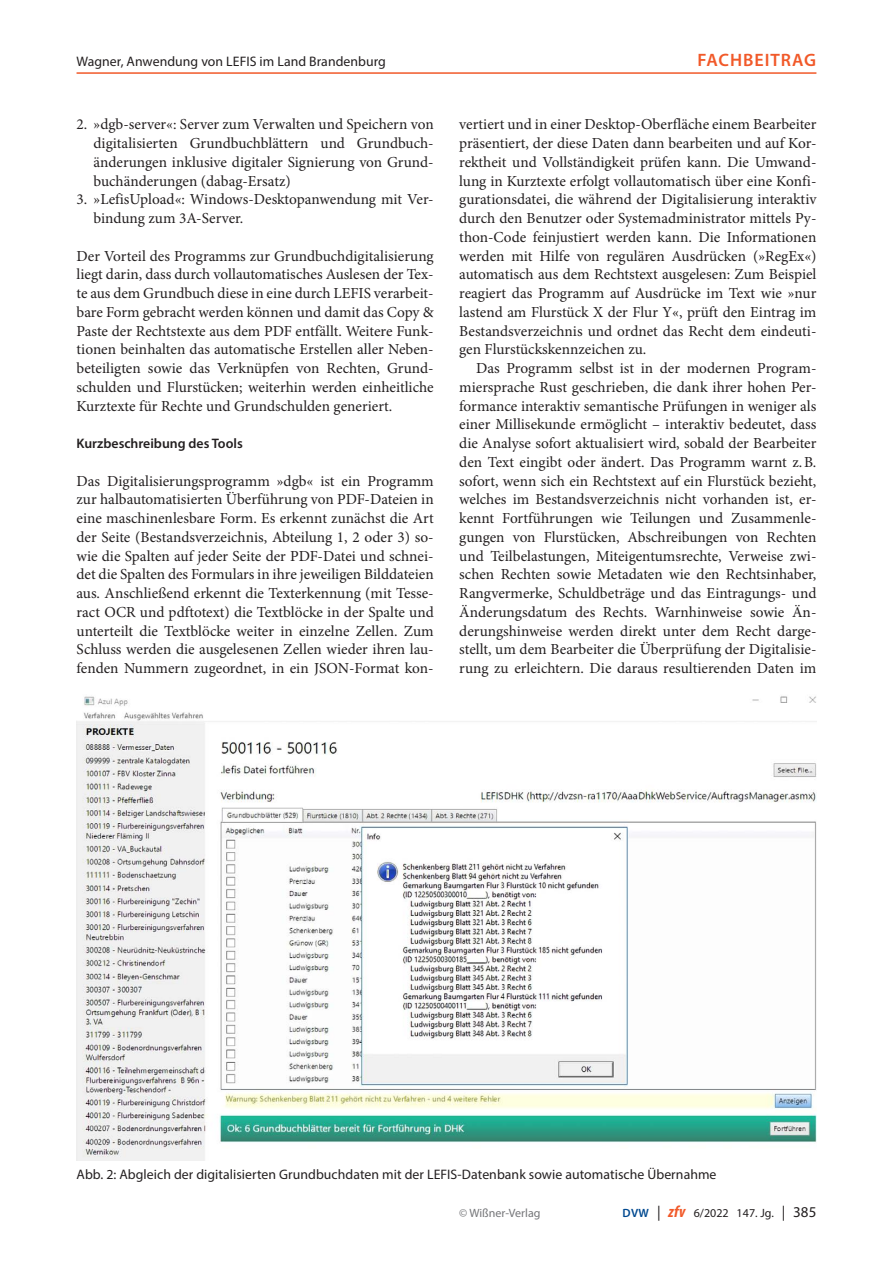
<style>
.page{position:relative;width:893px;height:1263px;background:#fff}
.page>*{position:absolute;margin:0;border:0;box-sizing:border-box;transform-origin:0 0}
.t1{font:600 18px "Myriad Pro";letter-spacing:.055em;color:#f15929}
._01_normal_oEZ{font:15.3px/18.8px "Minion Pro";color:#231f20;text-align:justify}
._01_normal{font:15.3px/18.8px "Minion Pro";color:#231f20;text-align:justify}
._01_normal_oEZ_AA{font:15.3px/18.8px "Minion Pro";color:#231f20;text-align:justify}
._05_abb{font:13.8px "Myriad Pro";letter-spacing:.005em;color:#231f20}
._13_titel_3{font:600 13.8px "Myriad Pro";color:#231f20}
.t2{font:12px "Myriad Pro";letter-spacing:.005em;color:#231f20}
.t3{font:12px "Myriad Pro";color:#757679}
.s1{font-weight:600;color:#014990}
.s2{font-size:15px}
.s3{font-weight:700;font-style:italic;font-stretch:condensed;font-size:16.5px;color:#f15929}
</style>
<div class="page">
<img style="left:77px;top:696px;width:739px;height:465px">
<hr style="left:77px;top:72px;width:739px;height:2px;background:#f15929">
<p class="_05_abb" style="left:77px;top:53px;width:311px">Wagner, Anwendung von LEFIS im Land Brandenburg</p>
<p class="t1" style="left:698px;top:48px;width:120px">Fachbeitrag</p>
<p class="_01_normal_oEZ" style="left:94px;top:115px;width:342px;text-indent:-17px">2. »dgb-server«: Server zum Verwalten und Speichern von digitalisierten Grundbuchblättern und Grundbuch&shy;änderungen inklusive digitaler Signierung von Grund&shy;buchänderungen (dabag-Ersatz)</p>
<p class="_01_normal_oEZ" style="left:94px;top:190px;width:342px;text-indent:-17px">3. »LefisUpload«: Windows-Desktopanwendung mit Ver&shy;bindung zum 3A‑Server.</p>
<p class="_01_normal_oEZ_AA" style="left:77px;top:246px;width:359px">Der Vorteil des Programms zur Grundbuchdigitalisierung liegt darin, dass durch vollautomatisches Auslesen der Tex&shy;te aus dem Grundbuch diese in eine durch LEFIS verarbeit&shy;bare Form gebracht werden können und damit das Copy &amp; Paste der Rechtstexte aus dem PDF entfällt. Weitere Funk&shy;tionen beinhalten das automatische Erstellen aller Neben&shy;beteiligten sowie das Verknüpfen von Rechten, Grund&shy;schulden und Flurstücken; weiterhin werden einheitliche Kurztexte für Rechte und Grundschulden generiert.</p>
<p class="_13_titel_3" style="left:77px;top:435px;width:168px">Kurzbeschreibung des Tools</p>
<p class="_01_normal_oEZ" style="left:77px;top:471px;width:359px">Das Digitalisierungsprogramm »dgb« ist ein Programm zur halbautomatisierten Überführung von PDF-Dateien in eine maschinenlesbare Form. Es erkennt zunächst die Art der Seite (Bestandsverzeichnis, Abteilung 1, 2 oder 3) so&shy;wie die Spalten auf jeder Seite der PDF-Datei und schnei&shy;det die Spalten des Formulars in ihre jeweiligen Bilddateien aus. Anschließend erkennt die Texterkennung (mit Tesse&shy;ract OCR und pdftotext) die Textblöcke in der Spalte und unterteilt die Textblöcke weiter in einzelne Zellen. Zum Schluss werden die ausgelesenen Zellen wieder ihren lau&shy;fenden Nummern zugeordnet, in ein JSON-Format kon-</p>
<p class="_01_normal_oEZ" style="left:459px;top:115px;width:359px">vertiert und in einer Desktop-Oberfläche einem Bearbeiter präsentiert, der diese Daten dann bearbeiten und auf Kor&shy;rektheit und Vollständigkeit prüfen kann. Die Umwand&shy;lung in Kurztexte erfolgt vollautomatisch über eine Konfi&shy;gurationsdatei, die während der Digitalisierung interaktiv durch den Benutzer oder Systemadministrator mittels Py&shy;thon-Code feinjustiert werden kann. Die Informationen werden mit Hilfe von regulären Ausdrücken (»RegEx«) automatisch aus dem Rechtstext ausgelesen: Zum Beispiel reagiert das Programm auf Ausdrücke im Text wie »nur lastend am Flurstück X der Flur Y«, prüft den Eintrag im Bestandsverzeichnis und ordnet das Recht dem eindeuti&shy;gen Flurstückskennzeichen zu.</p>
<p class="_01_normal" style="left:459px;top:359px;width:359px;text-indent:17px">Das Programm selbst ist in der modernen Program&shy;miersprache Rust geschrieben, die dank ihrer hohen Per&shy;formance interaktiv semantische Prüfungen in weniger als einer Millisekunde ermöglicht – interaktiv bedeutet, dass die Analyse sofort aktualisiert wird, sobald der Bearbeiter den Text eingibt oder ändert. Das Programm warnt z.B. sofort, wenn sich ein Rechtstext auf ein Flurstück bezieht, welches im Bestandsverzeichnis nicht vorhanden ist, er&shy;kennt Fortführungen wie Teilungen und Zusammenle&shy;gungen von Flurstücken, Abschreibungen von Rechten und Teilbelastungen, Miteigentumsrechte, Verweise zwi&shy;schen Rechten sowie Metadaten wie den Rechtsinhaber, Rangvermerke, Schuldbeträge und das Eintragungs- und Änderungsdatum des Rechts. Warnhinweise sowie Än&shy;derungshinweise werden direkt unter dem Recht darge&shy;stellt, um dem Bearbeiter die Überprüfung der Digitalisie&shy;rung zu erleichtern. Die daraus resultierenden Daten im</p>
<p class="_05_abb" style="left:77px;top:1166px;width:641px">Abb. 2: Abgleich der digitalisierten Grundbuchdaten mit der LEFIS-Datenbank sowie automatische Übernahme</p>
<p class="t3" style="left:459px;top:1205px;width:83px">© Wißner-Verlag</p>
<p class="t2" style="left:623px;top:1205px;width:195px"><span class="s1">DVW</span> <span class="s2">|</span> <span class="s3">zfv</span> 6/2022 147. Jg. <span class="s2">| 385</span></p>
</div>
